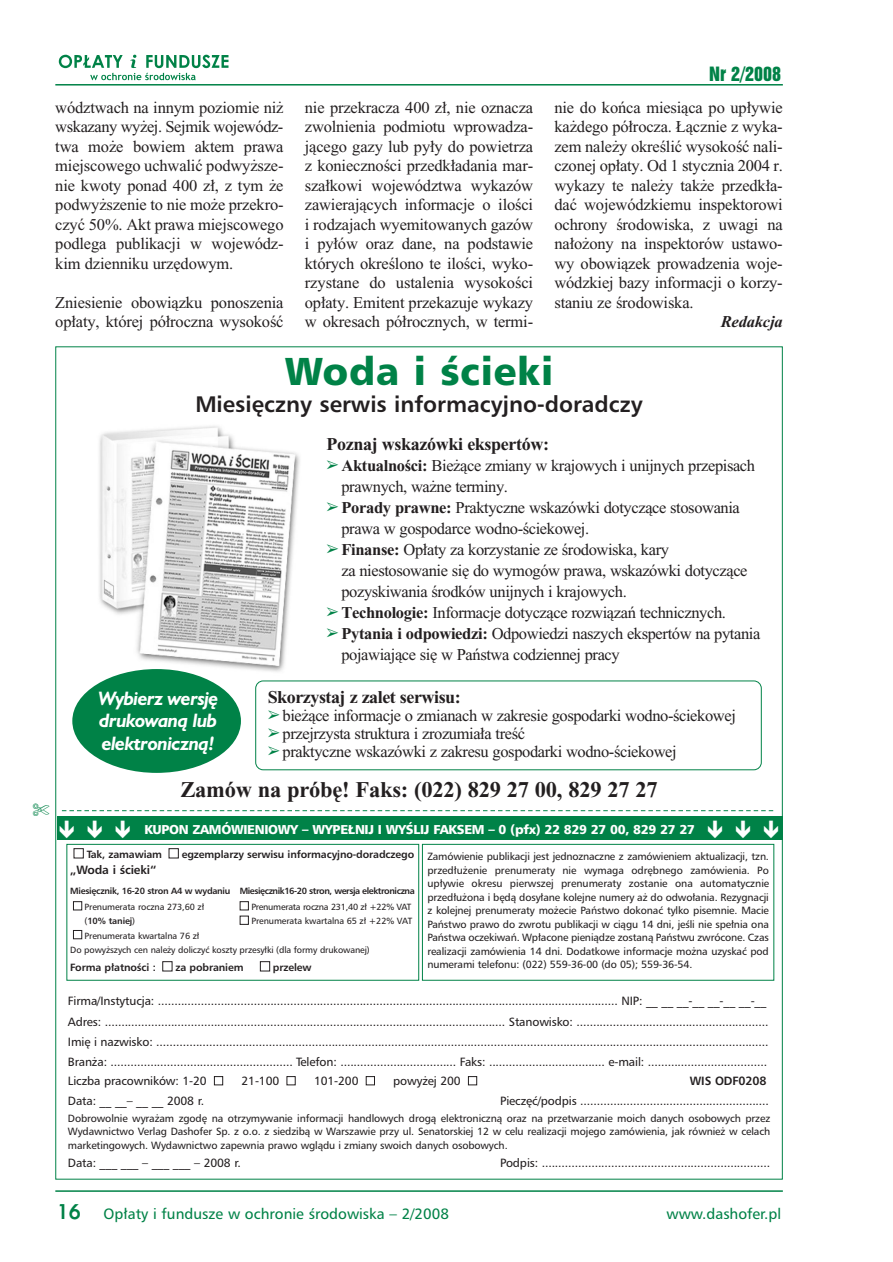
<style>
.page{position:relative;width:893px;height:1262px;background:#fff}
.page>*{position:absolute;margin:0;border:0;box-sizing:border-box;transform-origin:0 0}
.t1{font:900 39px "Humanist Triple Seven PL";letter-spacing:.01em;color:#008247}
.t2{font:700 22.5px "Ptimes New Roman";letter-spacing:-.01em;color:#231f20}
.t3{font:700 22.5px "Humanist Triple Seven PL";color:#231f20}
.t4{font:italic 700 19.5px/22.5px "Humanist 521 PL";letter-spacing:-.025em;color:#fff;text-align:justify}
.t5{font:700 18px "Ptimes New Roman";letter-spacing:-.02em;color:#231f20}
.t6{font:18px "Swiss Nine Twenty One PL";color:#008247}
.t7{font:16.5px/19.5px "Ptimes New Roman";letter-spacing:-.025em;color:#231f20}
.t8{font:italic 700 16.5px "Ptimes New Roman";letter-spacing:-.01em;color:#231f20}
.t9{font:15px "Humanist Triple Seven PL";color:#008247}
.t10{font:900 12.9px "Humanist Triple Seven PL";letter-spacing:-.025em;color:#fff}
.t11{font:12px/20.4px "Humanist Triple Seven PL";letter-spacing:-.01em;color:#231f20}
.t12{font:700 12px "Humanist Triple Seven PL";letter-spacing:-.01em;color:#231f20}
.t13{font:10.5px/13.5px "Humanist Triple Seven PL";letter-spacing:-.01em;color:#231f20}
.t14{font:700 10.5px "Humanist Triple Seven PL";letter-spacing:-.01em;color:#231f20}
.t15{font:9px/14.5px "Humanist Triple Seven PL";letter-spacing:-.01em;color:#231f20}
.t16{font:700 9px "Humanist Triple Seven PL";letter-spacing:-.045em;color:#231f20}
.t17{font:9px "Humanist Triple Seven PL";letter-spacing:-.03em;color:#231f20}
.t18{font:700 9px "Humanist Triple Seven PL";letter-spacing:-.01em;color:#231f20}
.s1{color:#008247}
.s2{font-weight:700}
.s3{color:#fff}
.s4{font-weight:400}
.s5{font-family:"Geometric Four Fifteen PL";font-weight:500;font-size:21px}
</style>
<div class="page">
<img style="left:99px;top:426px;width:201px;height:257px">
<hr style="left:55px;top:1190px;width:727px;height:1px;background:#008247">
<hr style="left:55px;top:84px;width:727px;height:2px;background:#008247">
<svg style="left:59px;top:55px;width:169px;height:25px"></svg>
<div style="left:66px;top:844px;width:353px;height:136px;border:1px solid #008247"></div>
<div style="left:422px;top:844px;width:352px;height:136px;border:1px solid #008247"></div>
<div style="left:57px;top:816px;width:725px;height:23px;background:#008247"></div>
<svg style="left:62px;top:810px;width:711px;height:1px"></svg>
<div style="left:255px;top:680px;width:506px;height:90px;border:1px solid #008247;border-radius:7px"></div>
<div style="left:72px;top:669px;width:169px;height:104px;background:#008247;border-radius:50%"></div>
<p class="t7" style="left:55px;top:99px;width:230px;text-align:justify">wództwach na innym poziomie ni˝ wskazany wy˝ej. Sejmik wojewódz&shy;twa mo˝e bowiem aktem prawa miejscowego uchwaliç podwy˝sze&shy;nie kwoty ponad 400 z∏, z tym ˝e podwy˝szenie to nie mo˝e przekro&shy;czyç 50%. Akt prawa miejscowego podlega publikacji w wojewódz&shy;kim dzienniku urz´dowym.</p>
<p class="t7" style="left:55px;top:294px;width:230px">Zniesienie obowiàzku ponoszenia op∏aty, której pó∏roczna wysokoÊç</p>
<p class="t6" style="left:709px;top:66px;width:74px">Nr 2/2008</p>
<p class="t7" style="left:305px;top:99px;width:230px;text-align:justify">nie przekracza 400 z∏, nie oznacza zwolnienia podmiotu wprowadza&shy;jàcego gazy lub py∏y do powietrza z koniecznoÊci przedk∏adania mar&shy;sza∏kowi województwa wykazów zawierajàcych informacje o iloÊci i rodzajach wyemitowanych gazów i py∏ów oraz dane, na podstawie których okreÊlono te iloÊci, wyko&shy;rzystane do ustalenia wysokoÊci op∏aty. Emitent przekazuje wykazy w okresach pó∏rocznych, w termi-</p>
<p class="t7" style="left:554px;top:99px;width:230px;text-align:justify">nie do koƒca miesiàca po up∏ywie ka˝dego pó∏rocza. ¸àcznie z wyka&shy;zem nale˝y okreÊliç wysokoÊç nali&shy;czonej op∏aty. Od 1 stycznia 2004 r. wykazy te nale˝y tak˝e przedk∏a&shy;daç wojewódzkiemu inspektorowi ochrony Êrodowiska, z uwagi na na∏o˝ony na inspektorów ustawo&shy;wy obowiàzek prowadzenia woje&shy;wódzkiej bazy informacji o korzy&shy;staniu ze Êrodowiska.</p>
<p class="t8" style="left:720px;top:316px;width:64px">Redakcja</p>
<h1 class="t1" style="left:285px;top:355px;width:270px">Woda i Êcieki</h1>
<h2 class="t3" style="left:195px;top:395px;width:449px">Miesi´czny serwis informacyjno-doradczy</h2>
<p class="t5" style="left:326px;top:438px;width:224px">Poznaj wskazówki ekspertów:</p>
<p class="t7" style="left:341px;top:457px;width:415px;line-height:21px;text-indent:-15px"><span class="s1">➢</span> <span class="s2">AktualnoÊci:</span> Bie˝àce zmiany w krajowych i unijnych przepisach prawnych, wa˝ne terminy.</p>
<p class="t7" style="left:341px;top:499px;width:400px;line-height:21px;text-indent:-15px"><span class="s1">➢</span> <span class="s2">Porady prawne:</span> Praktyczne wskazówki dotyczàce stosowania prawa w gospodarce wodno-Êciekowej.</p>
<p class="t7" style="left:341px;top:541px;width:407px;line-height:21px;text-indent:-15px"><span class="s1">➢</span> <span class="s2">Finanse:</span> Op∏aty za korzystanie ze Êrodowiska, kary<br>za niestosowanie si´ do wymogów prawa, wskazówki dotyczàce pozyskiwania Êrodków unijnych i krajowych.</p>
<p class="t7" style="left:326px;top:605px;width:401px"><span class="s1">➢</span> <span class="s2">Technologie:</span> Informacje dotyczàce rozwiàzaƒ technicznych.</p>
<p class="t7" style="left:341px;top:625px;width:420px;line-height:21px;text-indent:-15px"><span class="s1">➢</span> <span class="s2">Pytania i odpowiedzi:</span> Odpowiedzi naszych ekspertów na pytania pojawiajàce si´ w Paƒstwa codziennej pracy</p>
<p class="t5" style="left:268px;top:691px;width:195px">Skorzystaj z zalet serwisu:</p>
<p class="t7" style="left:268px;top:707px;width:470px"><span class="s1">➢</span> bie˝àce informacje o zmianach w zakresie gospodarki wodno-Êciekowej</p>
<p class="t7" style="left:268px;top:725px;width:259px"><span class="s1">➢</span> przejrzysta struktura i zrozumia∏a treÊç</p>
<p class="t7" style="left:268px;top:743px;width:410px"><span class="s1">➢</span> praktyczne wskazówki z zakresu gospodarki wodno-Êciekowej</p>
<h2 class="t2" style="left:180px;top:781px;width:478px">Zamów na prób´! Faks: (022) 829 27 00, 829 27 27</h2>
<p class="t4" style="left:98px;top:689px;width:122px">Wybierz wersj´ drukowanà lub elektronicznà!</p>
<p class="t10" style="left:144px;top:824px;width:552px">KUPON ZAMÓWIENIOWY – WYPE¸NIJ I WYÂLIJ FAKSEM – 0 (pfx) 22 829 27 00, 829 27 27</p>
<p class="t14" style="left:73px;top:850px;width:342px"><span class="s3">■</span> Tak, zamawiam <span class="s3">■</span> egzemplarzy serwisu informacyjno-doradczego</p>
<p class="t12" style="left:70px;top:865px;width:87px">„Woda i Êcieki“</p>
<p class="t16" style="left:70px;top:887px;width:346px">Miesi´cznik, 16-20 stron A4 w wydaniu Miesi´cznik16-20 stron, wersja elektroniczna</p>
<p class="t15" style="left:73px;top:900px;width:133px"><span class="s3">■</span> Prenumerata roczna 273,60 z∏</p>
<p class="t17" style="left:240px;top:903px;width:173px"><span class="s3">■</span> Prenumerata roczna 231,40 z∏ +22% VAT</p>
<p class="t18" style="left:85px;top:917px;width:52px"><span class="s4">(</span>10% taniej<span class="s4">)</span></p>
<p class="t15" style="left:240px;top:914px;width:174px"><span class="s3">■</span> Prenumerata kwartalna 65 z∏ +22% VAT</p>
<p class="t15" style="left:70px;top:928px;width:301px;text-indent:3px"><span class="s3">■</span> Prenumerata kwartalna 76 z∏<br>Do powy˝szych cen nale˝y doliczyç koszty przesy∏ki (dla formy drukowanej)</p>
<p class="t14" style="left:70px;top:962px;width:243px">Forma p∏atnoÊci : <span class="s3">■</span> za pobraniem <span class="s3">■</span> przelew</p>
<p class="t13" style="left:427px;top:850px;width:343px;text-align:justify">Zamówienie publikacji jest jednoznaczne z zamówieniem aktualizacji, tzn. przed∏u˝enie prenumeraty nie wymaga odr´bnego zamówienia. Po up∏ywie okresu pierwszej prenumeraty zostanie ona automatycznie przed∏u˝ona i b´dà dosy∏ane kolejne numery a˝ do odwo∏ania. Rezygnacji z kolejnej prenumeraty mo˝ecie Paƒstwo dokonaç tylko pisemnie. Macie Paƒstwo prawo do zwrotu publikacji w ciàgu 14 dni, jeÊli nie spe∏nia ona Paƒstwa oczekiwaƒ. Wp∏acone pieniàdze zostanà Paƒstwu zwrócone. Czas realizacji zamówienia 14 dni. Dodatkowe informacje mo˝na uzyskaç pod numerami telefonu: (022) 559-36-00 (do 05); 559-36-54.</p>
<p class="t11" style="left:68px;top:991px;width:702px">Firma/Instytucja: ........................................................................................................................................... NIP: __ __ __-__ __-__ __-__ Adres: ......................................................................................................................... Stanowisko: ..........................................................<br>Imi´ i nazwisko: .........................................................................................................................................................................................<br>Bran˝a: ....................................................... Telefon: ................................... Faks: ................................... e-mail: ....................................</p>
<p class="t11" style="left:68px;top:1071px;width:157px">Liczba pracowników: 1-20 <span class="s3">■</span></p>
<p class="t11" style="left:241px;top:1071px;width:56px">21-100 <span class="s3">■</span></p>
<p class="t11" style="left:314px;top:1071px;width:62px">101-200 <span class="s3">■</span></p>
<p class="t11" style="left:393px;top:1071px;width:85px">powy˝ej 200 <span class="s3">■</span></p>
<p class="t11" style="left:68px;top:1091px;width:138px">Data: __ __– __ __ 2008 r.</p>
<p class="t11" style="left:500px;top:1091px;width:270px">Piecz´ç/podpis .........................................................</p>
<p class="t13" style="left:68px;top:1112px;width:704px;line-height:12.6px">Dobrowolnie wyra˝am zgod´ na otrzymywanie informacji handlowych drogà elektronicznà oraz na przetwarzanie moich danych osobowych przez<br>Wydawnictwo Verlag Dashofer Sp. z o.o. z siedzibà w Warszawie przy ul. Senatorskiej 12 w celu realizacji mojego zamówienia, jak równie˝ w celach</p>
<p class="t13" style="left:68px;top:1138px;width:441px">marketingowych. Wydawnictwo zapewnia prawo wglàdu i zmiany swoich danych osobowych.</p>
<p class="t11" style="left:68px;top:1153px;width:174px">Data: ___ ___ – ___ ___ – 2008 r.</p>
<p class="t11" style="left:500px;top:1153px;width:271px">Podpis: .....................................................................</p>
<p class="t12" style="left:689px;top:1075px;width:78px">WIS ODF0208</p>
<p class="t9" style="left:57px;top:1207px;width:393px"><span class="s5">16</span> Op∏aty i fundusze w ochronie Êrodowiska – 2/2008</p>
<p class="t9" style="left:666px;top:1207px;width:116px">www.dashofer.pl</p>
</div>
